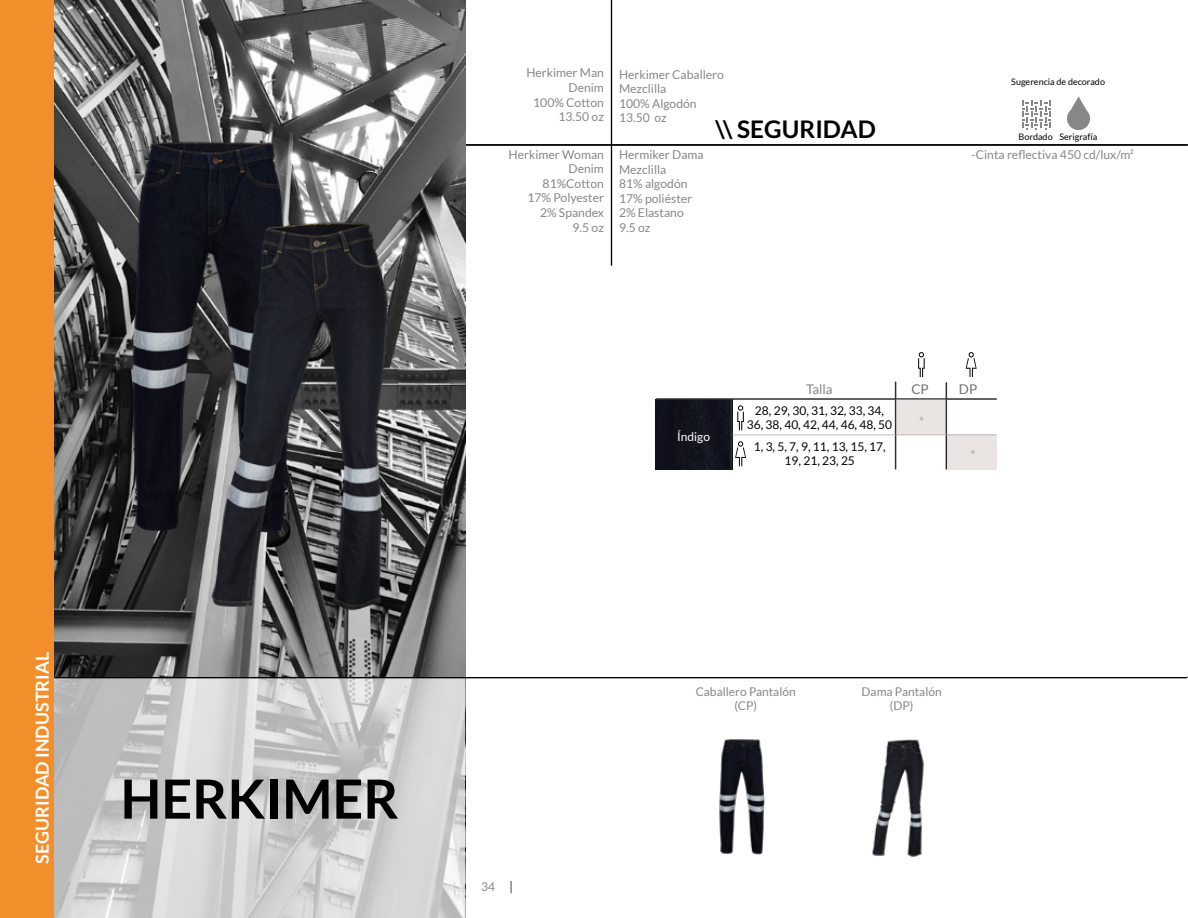
<style>
.page{position:relative;width:1188px;height:918px;background:#fff}
.page>*{position:absolute;margin:0;border:0;box-sizing:border-box;transform-origin:0 0}
.t1{font:700 54px "Lato";color:#000}
.t2{font:700 24.3px "Lato";color:#000}
.t3{font:700 18px "Lato";color:#fff}
.t4{font:13.35px "Lato";letter-spacing:-.005em;color:#878787}
.t5{font:13.35px "Lato";color:#707070}
.t6{font:12.15px/14.5px "Lato";color:#878787;text-align:right}
.t7{font:12px/14.4px "Lato";color:#000;text-align:center}
.t8{font:12px/14.4px "Lato";color:#878787;text-align:center}
.t9{font:12px "Lato";color:#fff}
.t10{font:9px "Lato";color:#000}
</style>
<div class="page">
<svg style="left:510px;top:881px;width:2px;height:12px"></svg>
<svg style="left:1022px;top:100px;width:29px;height:30px"></svg>
<svg style="left:1067px;top:96px;width:23px;height:35px"></svg>
<hr style="left:611px;top:0;width:1px;height:265px;background:#000">
<hr style="left:466px;top:144px;width:722px;height:2px;background:#000">
<img style="left:872px;top:739px;width:52px;height:118px">
<img style="left:719px;top:739px;width:46px;height:116px">
<div style="left:656px;top:400px;width:77px;height:70px;background:#11121d"></div>
<div style="left:947px;top:435px;width:50px;height:35px;background:#eae5e3"></div>
<hr style="left:657px;top:398px;width:339px;height:2px;background:#2e2e2b">
<svg style="left:918px;top:352px;width:7px;height:25px"></svg>
<svg style="left:966px;top:352px;width:11px;height:25px"></svg>
<svg style="left:737px;top:405px;width:7px;height:25px"></svg>
<svg style="left:735px;top:441px;width:11px;height:25px"></svg>
<hr style="left:895px;top:382px;width:1px;height:87px;background:#2e2e2b">
<hr style="left:946px;top:383px;width:1px;height:86px;background:#2e2e2b">
<div style="left:896px;top:400px;width:50px;height:35px;background:#eae5e3"></div>
<svg style="left:919px;top:417px;width:4px;height:4px"></svg>
<hr style="left:733px;top:434px;width:263px;height:2px;background:#ada6ab">
<svg style="left:971px;top:450px;width:4px;height:4px"></svg>
<hr style="left:730px;top:400px;width:2px;height:69px;background:#2e2e2b">
<img style="left:54px;top:0;width:411px;height:677px">
<svg style="left:54px;top:677px;width:411px;height:241px;background:#cecece"></svg>
<img style="left:64px;top:136px;width:335px;height:406px">
<img style="left:153px;top:215px;width:313px;height:406px">
<div style="left:0;top:0;width:54px;height:918px;background:#f38f2b"></div>
<hr style="left:55px;top:677px;width:1132px;height:1px;background:#000">
<h3 class="t3" style="left:32px;top:864px;width:213px;rotate:-90deg">SEGURIDAD INDUSTRIAL</h3>
<h1 class="t1" style="left:121px;top:768px;width:280px">HERKIMER</h1>
<p class="t6" style="left:526px;top:66px;width:79px">Herkimer Man<br>Denim<br>100% Cotton<br>13.50 oz</p>
<p class="t6" style="left:619px;top:67px;width:106px;text-align:left">Herkimer Caballero<br>Mezclilla<br>100% Algodón<br>13.50 oz</p>
<p class="t6" style="left:509px;top:147px;width:97px">Herkimer Woman<br>Denim<br>81%Cotton<br>17% Polyester<br>2% Spandex<br>9.5 oz</p>
<p class="t6" style="left:619px;top:147px;width:86px;text-align:left">Hermiker Dama<br>Mezclilla<br>81% algodón<br>17% poliéster<br>2% Elastano<br>9.5 oz</p>
<h2 class="t2" style="left:716px;top:116px;width:162px">\\ SEGURIDAD</h2>
<p class="t10" style="left:1011px;top:77px;width:95px">Sugerencia de decorado</p>
<p class="t10" style="left:1019px;top:132px;width:80px">Bordado Serigrafía</p>
<p class="t6" style="left:972px;top:147px;width:164px">-Cinta reflectiva 450 cd/lux/m²</p>
<p class="t9" style="left:677px;top:430px;width:34px">Índigo</p>
<p class="t4" style="left:806px;top:382px;width:28px">Talla</p>
<p class="t7" style="left:747px;top:403px;width:147px">28, 29, 30, 31, 32, 33, 34,<br>36, 38, 40, 42, 44, 46, 48, 50</p>
<p class="t7" style="left:754px;top:439px;width:133px">1, 3, 5, 7, 9, 11, 13, 15, 17,<br>19, 21, 23, 25</p>
<p class="t5" style="left:912px;top:382px;width:19px">CP</p>
<p class="t5" style="left:959px;top:382px;width:20px">DP</p>
<p class="t8" style="left:481px;top:879px;width:15px">34</p>
<p class="t8" style="left:696px;top:684px;width:102px">Caballero Pantalón (CP)</p>
<p class="t8" style="left:862px;top:684px;width:82px">Dama Pantalón (DP)</p>
</div>
